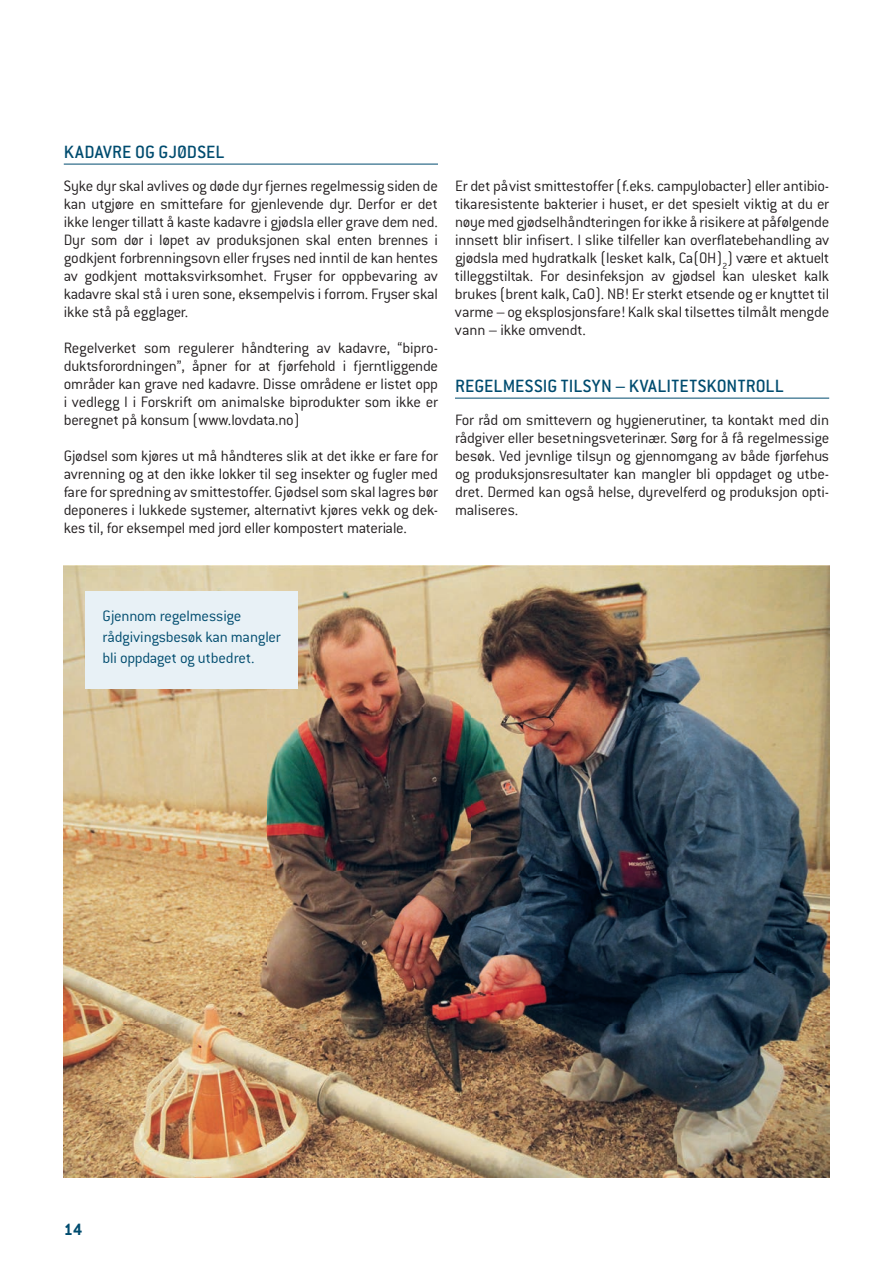
<style>
.page{position:relative;width:893px;height:1263px;background:#fff}
.page>*{position:absolute;margin:0;border:0;box-sizing:border-box;transform-origin:0 0}
.t1{font:500 19.5px "Conduit ITC";letter-spacing:.01em;color:#004c6f}
.t2{font:700 18px "Conduit ITC";color:#004c6f}
.t3{font:300 16.5px/18px "Conduit ITC";letter-spacing:-.015em;color:#231f20;text-align:justify}
.t4{font:300 16.5px/21px "Conduit ITC";letter-spacing:-.015em;color:#004c6f}
</style>
<div class="page">
<hr style="left:64px;top:164px;width:374px;height:1px;background:#004c6f">
<hr style="left:455px;top:398px;width:374px;height:1px;background:#004c6f">
<img style="left:64px;top:566px;width:765px;height:612px">
<div style="left:86px;top:591px;width:212px;height:98px;background:#e8f1f6"></div>
<p class="t1" style="left:64px;top:141px;width:162px">KADAVRE OG GJØDSEL</p>
<p class="t3" style="left:64px;top:177px;width:376px">Syke dyr skal avlives og døde dyr fjernes regelmessig siden de kan utgjøre en smittefare for gjenlevende dyr. Derfor er det ikke lenger tillatt å kaste kadavre i gjødsla eller grave dem ned.<br>Dyr som dør i løpet av produksjonen skal enten brennes i godkjent forbrenningsovn eller fryses ned inntil de kan hentes av godkjent mottaksvirksomhet. Fryser for oppbevaring av kadavre skal stå i uren sone, eksempelvis i forrom. Fryser skal ikke stå på egglager.</p>
<p class="t3" style="left:64px;top:339px;width:376px">Regelverket som regulerer håndtering av kadavre, “bipro&shy;duktsforordningen”, åpner for at fjørfehold i fjerntliggende områder kan grave ned kadavre. Disse områdene er listet opp i vedlegg I i Forskrift om animalske biprodukter som ikke er beregnet på konsum (www.lovdata.no)</p>
<p class="t3" style="left:64px;top:447px;width:376px">Gjødsel som kjøres ut må håndteres slik at det ikke er fare for avrenning og at den ikke lokker til seg insekter og fugler med fare for spredning av smittestoffer. Gjødsel som skal lagres bør deponeres i lukkede systemer, alternativt kjøres vekk og dek&shy;kes til, for eksempel med jord eller kompostert materiale.</p>
<p class="t3" style="left:455px;top:177px;width:376px">Er det påvist smittestoffer (f.eks. campylobacter) eller antibio&shy;tikaresistente bakterier i huset, er det spesielt viktig at du er nøye med gjødselhåndteringen for ikke å risikere at påfølgende innsett blir infisert. I slike tilfeller kan overflatebehandling av gjødsla med hydratkalk (lesket kalk, Ca(OH)<sub>2</sub>) være et aktuelt tilleggstiltak. For desinfeksjon av gjødsel kan ulesket kalk brukes (brent kalk, CaO). NB! Er sterkt etsende og er knyttet til varme – og eksplosjonsfare! Kalk skal tilsettes tilmålt mengde vann – ikke omvendt.</p>
<p class="t1" style="left:455px;top:375px;width:330px">REGELMESSIG TILSYN – KVALITETSKONTROLL</p>
<p class="t3" style="left:455px;top:411px;width:376px">For råd om smittevern og hygienerutiner, ta kontakt med din rådgiver eller besetningsveterinær. Sørg for å få regelmessige besøk. Ved jevnlige tilsyn og gjennomgang av både fjørfehus og produksjonsresultater kan mangler bli oppdaget og utbe&shy;dret. Dermed kan også helse, dyrevelferd og produksjon opti&shy;maliseres.</p>
<p class="t4" style="left:103px;top:605px;width:180px">Gjennom regelmessige rådgivingsbesøk kan mangler bli oppdaget og utbedret.</p>
<p class="t2" style="left:64px;top:1219px;width:20px">14</p>
</div>
